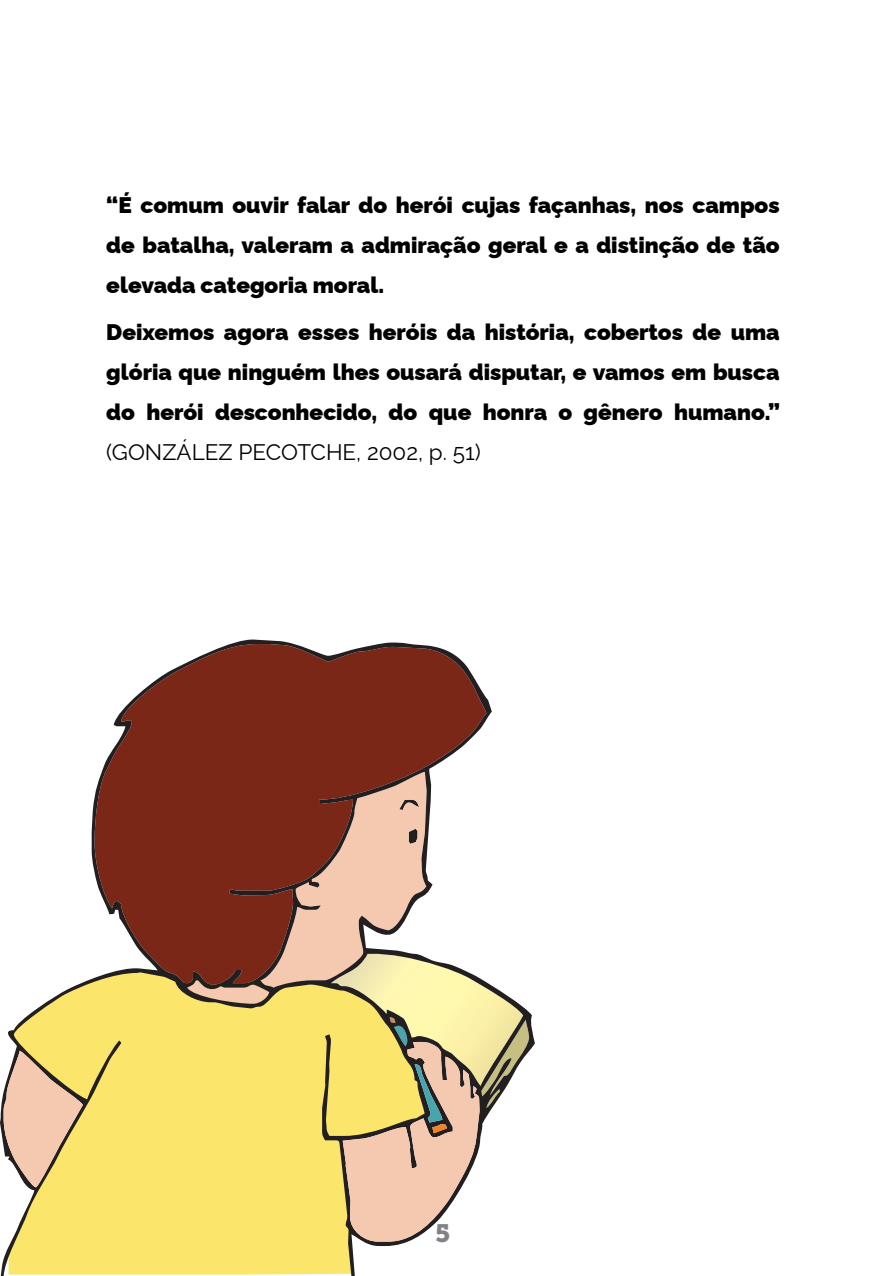
<style>
.page{position:relative;width:886px;height:1276px;background:#fff}
.page>*{position:absolute;margin:0;border:0;box-sizing:border-box;transform-origin:0 0}
.t1{font:25px "Museo Slab 900";color:#808285}
.t2{font:900 22.5px/40px "Raleway";color:#000;text-align:justify}
.t3{font:22.5px "Raleway";color:#000}
</style>
<div class="page">
<svg style="left:0;top:639px;width:535px;height:637px"></svg>
<svg style="left:4px;top:1050px;width:79px;height:137px;background:#e3c393"></svg>
<svg style="left:149px;top:714px;width:380px;height:527px"></svg>
<p class="t2" style="left:106px;top:182px;width:675px">“É comum ouvir falar do herói cujas façanhas, nos campos de batalha, valeram a admiração geral e a distinção de tão elevada categoria moral.</p>
<p class="t2" style="left:106px;top:309px;width:675px">Deixemos agora esses heróis da história, cobertos de uma glória que ninguém lhes ousará disputar, e vamos em busca do herói desconhecido, do que honra o gênero humano.”</p>
<p class="t3" style="left:106px;top:434px;width:376px">(GONZÁLEZ PECOTCHE, 2002, p. 51)</p>
<p class="t1" style="left:436px;top:1219px;width:16px">5</p>
</div>
